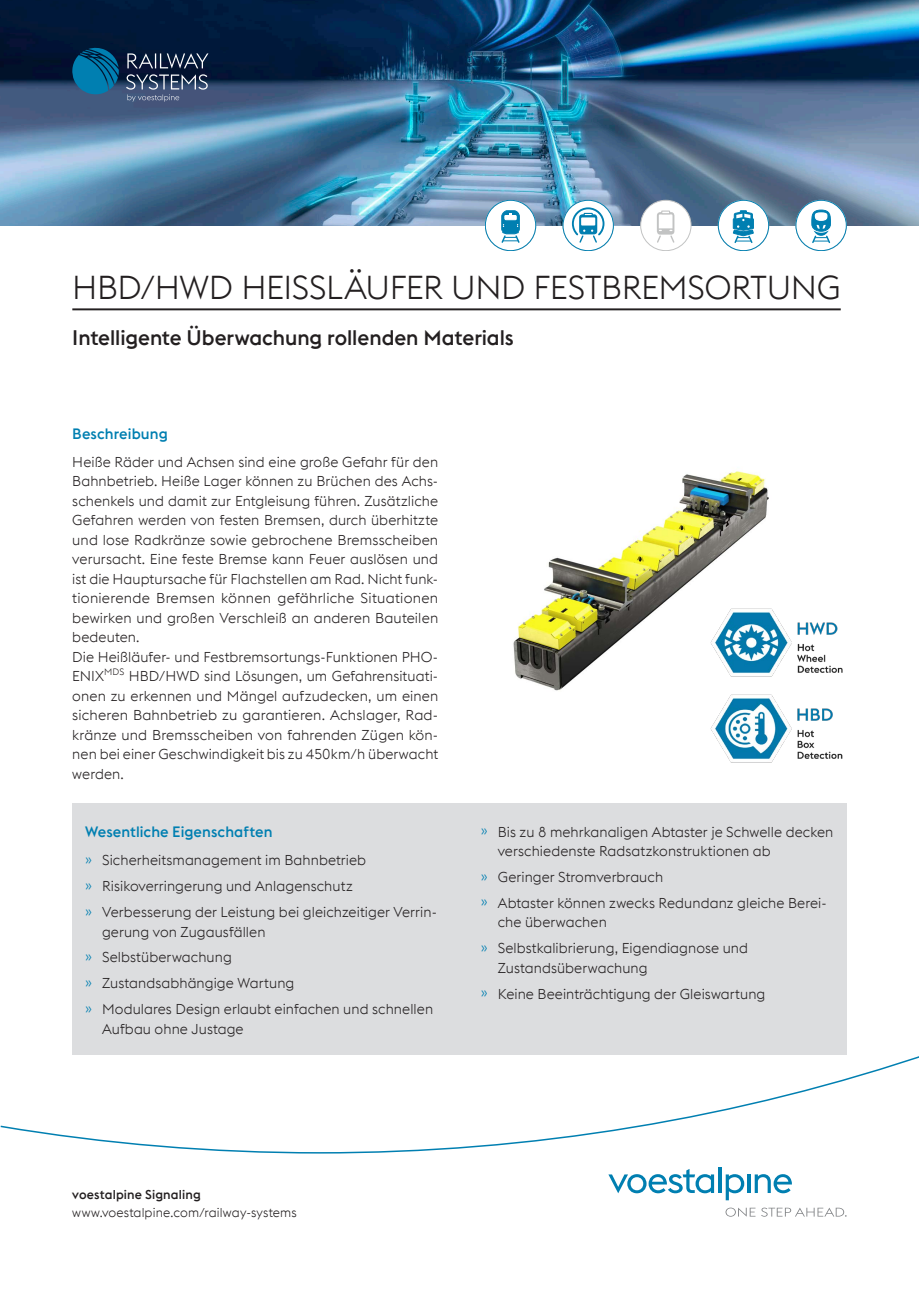
<style>
.page{position:relative;width:919px;height:1289px;background:#fff}
.page>*{position:absolute;margin:0;border:0;box-sizing:border-box;transform-origin:0 0}
.HL-1-schwarz{font:300 33px "voestalpine";letter-spacing:-.01em;color:#231f20}
.Sub-HL-1{font:500 21px "voestalpine";letter-spacing:-.005em;color:#231f20}
.Sub-HL-2-boe{font:500 15px "voestalpine";letter-spacing:.005em;color:#007fb1}
.Copy{font:300 14.25px/19.5px "voestalpine";letter-spacing:.005em;color:#231f20}
.Webadresse{font:300 12.75px "voestalpine";letter-spacing:.01em;color:#231f20}
.Companyname{font:500 12.75px "voestalpine";letter-spacing:.01em;color:#231f20}
.s1{color:#007fb1}
</style>
<div class="page">
<svg style="left:0;top:1054px;width:918px;height:100px"></svg>
<svg style="left:608px;top:1169px;width:106px;height:24px"></svg>
<hr style="left:718px;top:1167px;width:3px;height:25px;background:#007fb1">
<svg style="left:725px;top:1174px;width:19px;height:26px"></svg>
<hr style="left:747px;top:1174px;width:3px;height:18px;background:#007fb1">
<svg style="left:754px;top:1174px;width:37px;height:19px"></svg>
<svg style="left:725px;top:1207px;width:30px;height:9px"></svg>
<svg style="left:761px;top:1207px;width:85px;height:9px"></svg>
<img style="left:0;top:0;width:918px;height:225px">
<svg style="left:72px;top:47px;width:47px;height:48px"></svg>
<svg style="left:126px;top:53px;width:82px;height:49px"></svg>
<hr style="left:72px;top:308px;width:768px;height:2px;background:#231f20">
<div style="left:72px;top:803px;width:774px;height:251px;background:#dcdddf"></div>
<div style="left:640px;top:200px;width:51px;height:51px;background:#fff;border-radius:50%"></div>
<div style="left:640px;top:200px;width:51px;height:51px;border:1px solid #c2c3c3;border-radius:50%"></div>
<svg style="left:657px;top:210px;width:18px;height:33px"></svg>
<div style="left:795px;top:200px;width:51px;height:51px;background:#fff;border-radius:50%"></div>
<div style="left:795px;top:200px;width:51px;height:51px;border:1px solid #007fb1;border-radius:50%"></div>
<svg style="left:811px;top:209px;width:20px;height:35px"></svg>
<div style="left:718px;top:200px;width:50px;height:51px;background:#fff;border-radius:50%"></div>
<div style="left:718px;top:200px;width:51px;height:51px;border:1px solid #007fb1;border-radius:50%"></div>
<svg style="left:732px;top:210px;width:21px;height:33px"></svg>
<svg style="left:563px;top:200px;width:50px;height:51px"></svg>
<div style="left:562px;top:200px;width:51px;height:51px;border:1px solid #007fb1;border-radius:50%"></div>
<svg style="left:571px;top:206px;width:34px;height:38px"></svg>
<div style="left:485px;top:200px;width:50px;height:51px;background:#fff;border-radius:50%"></div>
<div style="left:485px;top:200px;width:51px;height:51px;border:1px solid #007fb1;border-radius:50%"></div>
<svg style="left:501px;top:210px;width:19px;height:33px"></svg>
<img style="left:513px;top:470px;width:259px;height:221px">
<img style="left:710px;top:608px;width:133px;height:68px">
<img style="left:710px;top:694px;width:133px;height:68px">
<p class="HL-1-schwarz" style="left:72px;top:268px;width:769px">HBD/HWD HEISSLÄUFER UND FESTBREMSORTUNG</p>
<p class="Sub-HL-1" style="left:72px;top:325px;width:443px">Intelligente Überwachung rollenden Materials</p>
<p class="Sub-HL-2-boe" style="left:72px;top:424px;width:97px">Beschreibung</p>
<p class="Copy" style="left:72px;top:452px;width:367px;text-align:justify">Heiße Räder und Achsen sind eine große Gefahr für den Bahnbetrieb. Heiße Lager können zu Brüchen des Achs&shy;schenkels und damit zur Entgleisung führen. Zusätzliche Gefahren werden von festen Bremsen, durch überhitzte und lose Radkränze sowie gebrochene Bremsscheiben verursacht. Eine feste Bremse kann Feuer auslösen und ist die Hauptursache für Flachstellen am Rad. Nicht funk&shy;tionierende Bremsen können gefährliche Situationen bewirken und großen Verschleiß an anderen Bauteilen bedeuten.</p>
<p class="Copy" style="left:72px;top:647px;width:367px;text-align:justify">Die Heißläufer- und Festbremsortungs-Funktionen PHO-ENIX<sup>MDS</sup> HBD/HWD sind Lösungen, um Gefahrensituati&shy;onen zu erkennen und Mängel aufzudecken, um einen sicheren Bahnbetrieb zu garantieren. Achslager, Rad&shy;kränze und Bremsscheiben von fahrenden Zügen kön&shy;nen bei einer Geschwindigkeit bis zu 450km/h überwacht werden.</p>
<p class="Sub-HL-2-boe" style="left:85px;top:822px;width:189px">Wesentliche Eigenschaften</p>
<p class="Copy" style="left:85px;top:850px;width:282px"><span class="s1">»</span> Sicherheitsmanagement im Bahnbetrieb</p>
<p class="Copy" style="left:85px;top:876px;width:269px"><span class="s1">»</span> Risikoverringerung und Anlagenschutz</p>
<p class="Copy" style="left:102px;top:902px;width:336px;text-indent:-17px"><span class="s1">»</span> Verbesserung der Leistung bei gleichzeitiger Verrin&shy;gerung von Zugausfällen</p>
<p class="Copy" style="left:85px;top:947px;width:148px"><span class="s1">»</span> Selbstüberwachung</p>
<p class="Copy" style="left:85px;top:973px;width:211px"><span class="s1">»</span> Zustandsabhängige Wartung</p>
<p class="Copy" style="left:102px;top:999px;width:332px;text-indent:-17px"><span class="s1">»</span> Modulares Design erlaubt einfachen und schnellen<br>Aufbau ohne Justage</p>
<p class="Copy" style="left:497px;top:821px;width:337px;text-indent:-17px"><span class="s1">»</span> Bis zu 8 mehrkanaligen Abtaster je Schwelle decken verschiedenste Radsatzkonstruktionen ab</p>
<p class="Copy" style="left:480px;top:867px;width:184px"><span class="s1">»</span> Geringer Stromverbrauch</p>
<p class="Copy" style="left:497px;top:893px;width:330px;text-indent:-17px"><span class="s1">»</span> Abtaster können zwecks Redundanz gleiche Berei&shy;che überwachen</p>
<p class="Copy" style="left:497px;top:938px;width:252px;text-indent:-17px"><span class="s1">»</span> Selbstkalibrierung, Eigendiagnose und<br>Zustandsüberwachung</p>
<p class="Copy" style="left:480px;top:983px;width:286px"><span class="s1">»</span> Keine Beeinträchtigung der Gleiswartung</p>
<p class="Companyname" style="left:72px;top:1186px;width:130px">voestalpine Signaling</p>
<p class="Webadresse" style="left:72px;top:1204px;width:226px">www.voestalpine.com/railway-systems</p>
</div>
